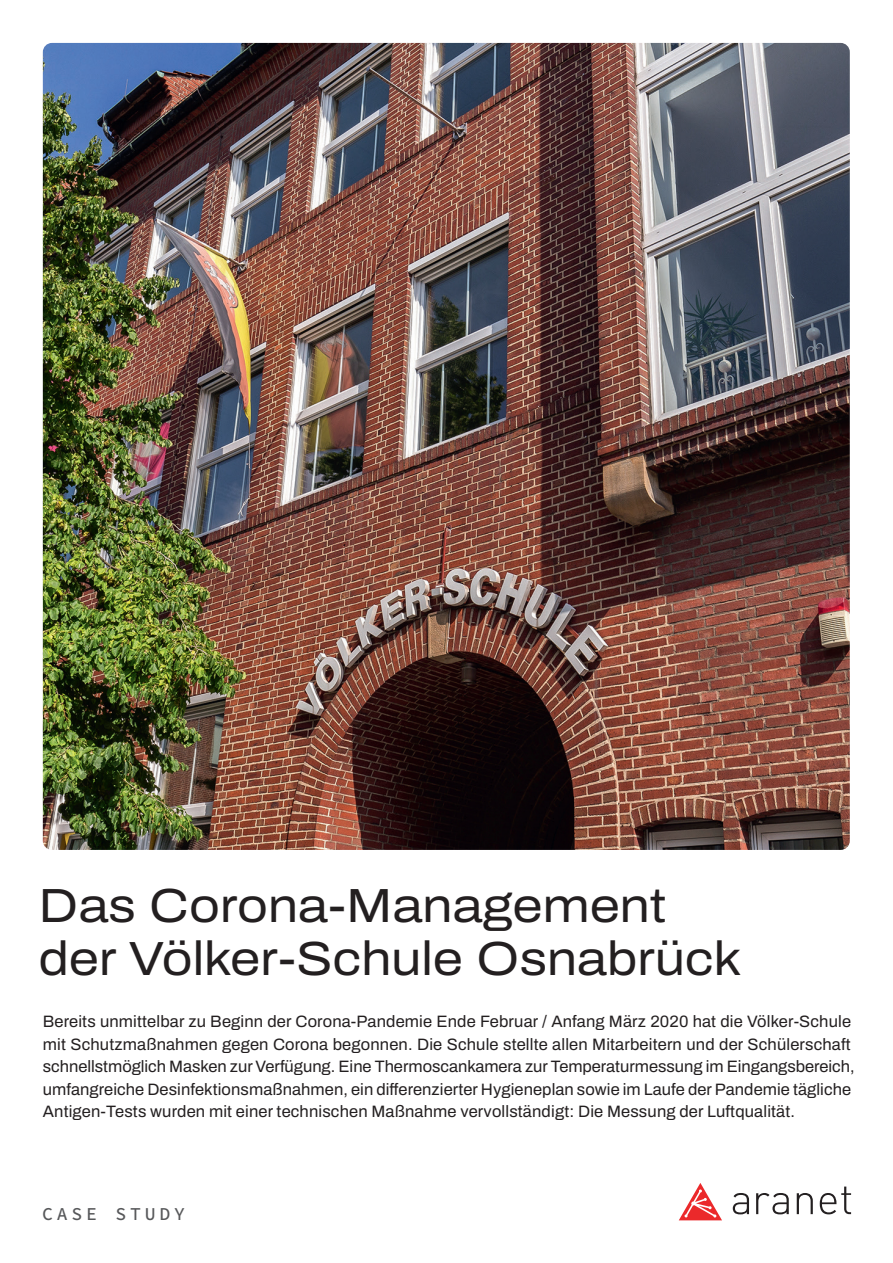
<style>
.page{position:relative;width:893px;height:1263px;background:#fff}
.page>*{position:absolute;margin:0;border:0;box-sizing:border-box;transform-origin:0 0}
.t1{font:48px/53.1px "Archivo Semi Expanded";color:#231f20}
.t2{font:18.15px "Source Code Variable";letter-spacing:.21em;color:#57585a}
.t3{font:16.5px/22.5px "Archivo";letter-spacing:.01em;color:#231f20}
</style>
<div class="page">
<img style="left:43px;top:43px;width:807px;height:807px">
<svg style="left:733px;top:1193px;width:16px;height:21px"></svg>
<svg style="left:756px;top:1193px;width:33px;height:21px"></svg>
<svg style="left:797px;top:1193px;width:16px;height:21px"></svg>
<svg style="left:820px;top:1186px;width:31px;height:28px"></svg>
<svg style="left:679px;top:1183px;width:43px;height:37px"></svg>
<h1 class="t1" style="left:38px;top:879px;width:705px">Das Corona-Management der Völker-Schule Osnabrück</h1>
<p class="t3" style="left:43px;top:1010px;width:813px">Bereits unmittelbar zu Beginn der Corona-Pandemie Ende Februar / Anfang März 2020 hat die Völker-Schule mit Schutzmaßnahmen gegen Corona begonnen. Die Schule stellte allen Mitarbeitern und der Schülerschaft schnellstmöglich Masken zur Verfügung. Eine Thermoscankamera zur Temperaturmessung im Eingangsbereich, umfangreiche Desinfektionsmaßnahmen, ein differenzierter Hygieneplan sowie im Laufe der Pandemie tägliche Antigen-Tests wurden mit einer technischen Maßnahme vervollständigt: Die Messung der Luftqualität.</p>
<p class="t2" style="left:42px;top:1200px;width:144px">CASE STUDY</p>
</div>
